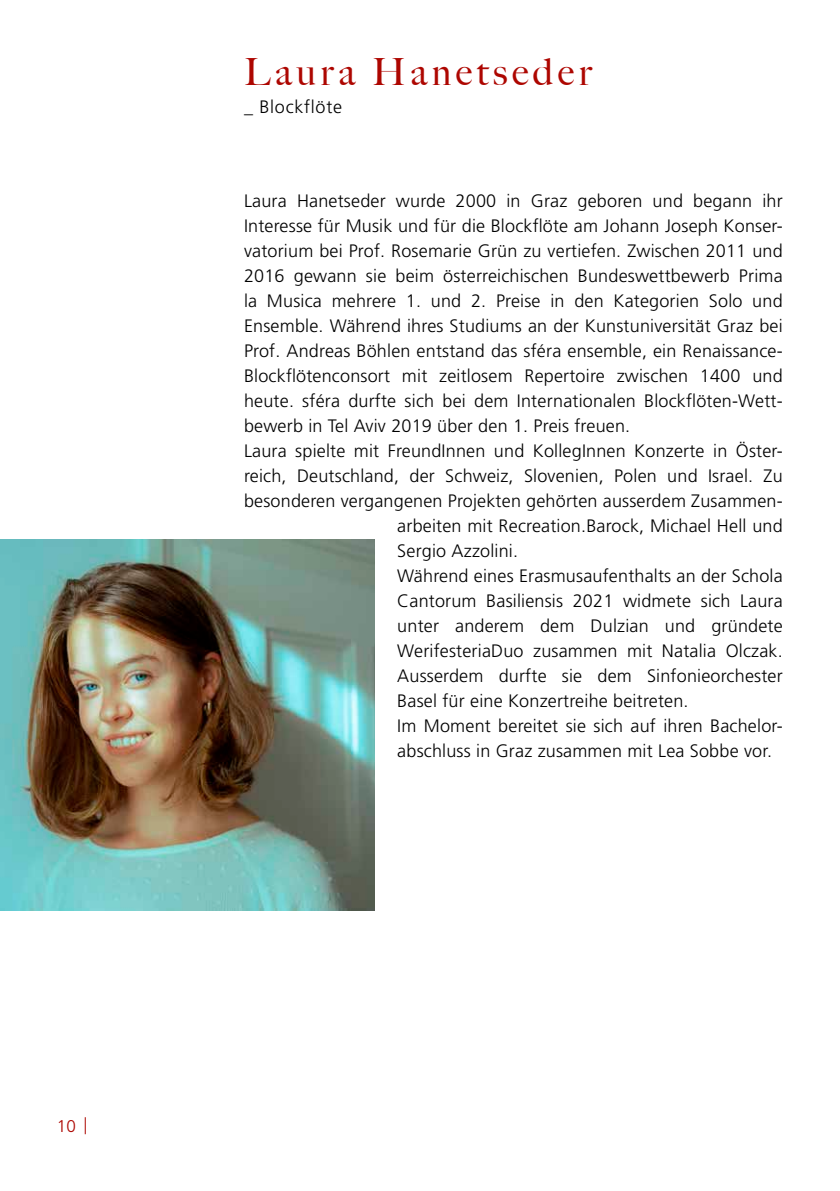
<style>
.page{position:relative;width:840px;height:1191px;background:#fff}
.page>*{position:absolute;margin:0;border:0;box-sizing:border-box;transform-origin:0 0}
.t1{font:500 37.4px "Big Caslon";letter-spacing:.12em;color:#ad0600}
.t2{font:300 18px "Frutiger LT Std";letter-spacing:.01em;color:#000}
.t3{font:300 18px "Frutiger LT Std";letter-spacing:.04em;color:#000}
.t4{font:300 17px "Frutiger LT Std";color:#ad0600}
</style>
<div class="page">
<svg style="left:85px;top:1117px;width:1px;height:17px"></svg>
<img style="left:0;top:540px;width:374px;height:370px">
<p class="t4" style="left:57px;top:1116px;width:21px">10</p>
<h1 class="t1" style="left:244px;top:41px;width:349px">Laura Hanetseder</h1>
<p class="t3" style="left:244px;top:97px;width:99px">_ Blockflöte</p>
<p class="t2" style="left:244px;top:190px;width:540px">Laura Hanetseder wurde 2000 in Graz geboren und begann ihr</p>
<p class="t2" style="left:244px;top:215px;width:540px">Interesse für Musik und für die Blockflöte am Johann Joseph Konser-</p>
<p class="t2" style="left:244px;top:240px;width:540px">vatorium bei Prof. Rosemarie Grün zu vertiefen. Zwischen 2011 und</p>
<p class="t2" style="left:244px;top:265px;width:540px">2016 gewann sie beim österreichischen Bundeswettbewerb Prima</p>
<p class="t2" style="left:244px;top:290px;width:540px">la Musica mehrere 1. und 2. Preise in den Kategorien Solo und</p>
<p class="t2" style="left:244px;top:315px;width:540px">Ensemble. Während ihres Studiums an der Kunstuniversität Graz bei</p>
<p class="t2" style="left:244px;top:340px;width:540px">Prof. Andreas Böhlen entstand das sféra ensemble, ein Renaissance-</p>
<p class="t2" style="left:244px;top:365px;width:540px">Blockflötenconsort mit zeitlosem Repertoire zwischen 1400 und</p>
<p class="t2" style="left:244px;top:390px;width:538px">heute. sféra durfte sich bei dem Internationalen Blockflöten-Wett-</p>
<p class="t2" style="left:244px;top:415px;width:387px">bewerb in Tel Aviv 2019 über den 1. Preis freuen.</p>
<p class="t2" style="left:244px;top:440px;width:538px">Laura spielte mit FreundInnen und KollegInnen Konzerte in Öster-</p>
<p class="t2" style="left:244px;top:465px;width:540px">reich, Deutschland, der Schweiz, Slovenien, Polen und Israel. Zu</p>
<p class="t2" style="left:244px;top:490px;width:540px">besonderen vergangenen Projekten gehörten ausserdem Zusammen-</p>
<p class="t2" style="left:397px;top:515px;width:387px">arbeiten mit Recreation.Barock, Michael Hell und</p>
<p class="t2" style="left:397px;top:540px;width:122px">Sergio Azzolini.</p>
<p class="t2" style="left:397px;top:565px;width:387px">Während eines Erasmusaufenthalts an der Schola</p>
<p class="t2" style="left:397px;top:590px;width:387px">Cantorum Basiliensis 2021 widmete sich Laura</p>
<p class="t2" style="left:397px;top:615px;width:387px">unter anderem dem Dulzian und gründete</p>
<p class="t2" style="left:397px;top:640px;width:387px">WerifesteriaDuo zusammen mit Natalia Olczak.</p>
<p class="t2" style="left:397px;top:665px;width:387px">Ausserdem durfte sie dem Sinfonieorchester</p>
<p class="t2" style="left:397px;top:690px;width:293px">Basel für eine Konzertreihe beitreten.</p>
<p class="t2" style="left:397px;top:715px;width:385px">Im Moment bereitet sie sich auf ihren Bachelor-</p>
<p class="t2" style="left:397px;top:740px;width:376px">abschluss in Graz zusammen mit Lea Sobbe vor.</p>
</div>
